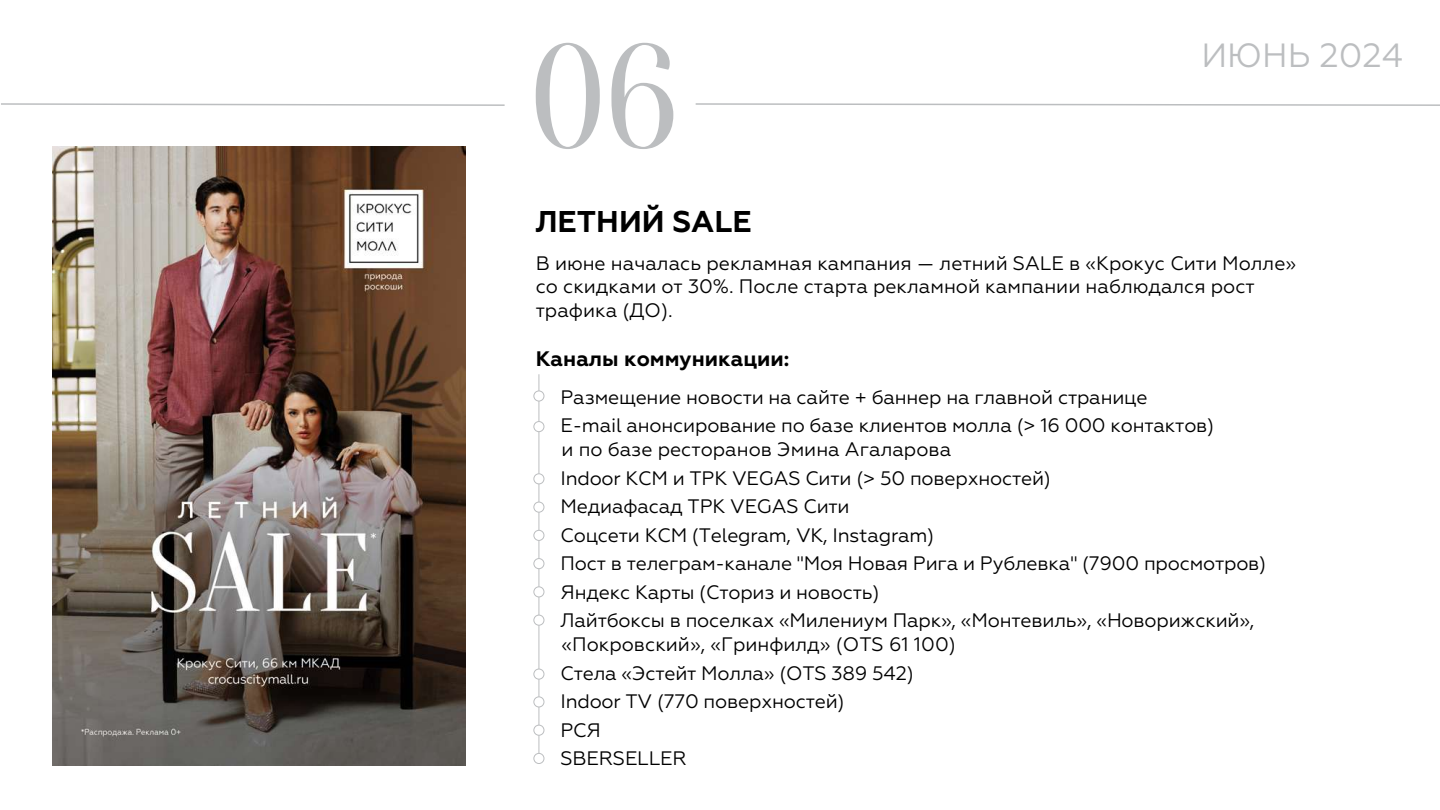
<style>
.page{position:relative;width:1440px;height:810px;background:#fff}
.page>*{position:absolute;margin:0;border:0;box-sizing:border-box;transform-origin:0 0}
.t1{font:145.65px "Oranienbaum";color:#bcbec0}
.t2{font:33.6px "Geometria";color:#bcbec0}
.t3{font:700 30px "Geometria";color:#000}
.t4{font:700 21px "Geometria";color:#000}
.t5{font:19.5px/28.5px "Geometria";letter-spacing:-.01em;color:#000}
</style>
<div class="page">
<svg style="left:1px;top:103px;width:504px;height:3px"></svg>
<svg style="left:695px;top:103px;width:745px;height:3px"></svg>
<hr style="left:539px;top:374px;width:1px;height:384px;background:#bcbec0">
<div style="left:534px;top:391px;width:10px;height:10px;background:#fff;border-radius:50%"></div>
<div style="left:533px;top:391px;width:11px;height:10px;border:1px solid #bcbec0;border-radius:50%"></div>
<div style="left:534px;top:422px;width:10px;height:10px;background:#fff;border-radius:50%"></div>
<div style="left:533px;top:421px;width:11px;height:11px;border:1px solid #bcbec0;border-radius:50%"></div>
<div style="left:534px;top:474px;width:10px;height:10px;background:#fff;border-radius:50%"></div>
<div style="left:533px;top:473px;width:11px;height:11px;border:1px solid #bcbec0;border-radius:50%"></div>
<div style="left:534px;top:502px;width:10px;height:10px;background:#fff;border-radius:50%"></div>
<div style="left:533px;top:502px;width:11px;height:11px;border:1px solid #bcbec0;border-radius:50%"></div>
<div style="left:534px;top:530px;width:10px;height:10px;background:#fff;border-radius:50%"></div>
<div style="left:533px;top:530px;width:11px;height:11px;border:1px solid #bcbec0;border-radius:50%"></div>
<div style="left:534px;top:559px;width:10px;height:10px;background:#fff;border-radius:50%"></div>
<div style="left:533px;top:558px;width:11px;height:11px;border:1px solid #bcbec0;border-radius:50%"></div>
<div style="left:534px;top:587px;width:10px;height:10px;background:#fff;border-radius:50%"></div>
<div style="left:533px;top:586px;width:11px;height:11px;border:1px solid #bcbec0;border-radius:50%"></div>
<div style="left:534px;top:615px;width:10px;height:10px;background:#fff;border-radius:50%"></div>
<div style="left:533px;top:615px;width:11px;height:11px;border:1px solid #bcbec0;border-radius:50%"></div>
<div style="left:534px;top:669px;width:10px;height:10px;background:#fff;border-radius:50%"></div>
<div style="left:533px;top:669px;width:11px;height:11px;border:1px solid #bcbec0;border-radius:50%"></div>
<div style="left:534px;top:697px;width:10px;height:10px;background:#fff;border-radius:50%"></div>
<div style="left:533px;top:696px;width:11px;height:11px;border:1px solid #bcbec0;border-radius:50%"></div>
<div style="left:534px;top:725px;width:10px;height:10px;background:#fff;border-radius:50%"></div>
<div style="left:533px;top:725px;width:11px;height:11px;border:1px solid #bcbec0;border-radius:50%"></div>
<div style="left:534px;top:753px;width:10px;height:11px;background:#fff;border-radius:50%"></div>
<div style="left:533px;top:753px;width:11px;height:11px;border:1px solid #bcbec0;border-radius:50%"></div>
<img style="left:53px;top:147px;width:412px;height:618px">
<h1 class="t1" style="left:530px;top:17px;width:149px">06</h1>
<h2 class="t2" style="left:1201px;top:36px;width:203px">ИЮНЬ 2024</h2>
<h3 class="t3" style="left:536px;top:203px;width:217px">ЛЕТНИЙ SALE</h3>
<p class="t5" style="left:536px;top:251px;width:762px;line-height:23.4px">В июне началась рекламная кампания — летний SALE в «Крокус Сити Молле» со скидками от 30%. После старта рекламной кампании наблюдался рост трафика (ДО).</p>
<p class="t4" style="left:536px;top:346px;width:255px">Каналы коммуникации:</p>
<p class="t5" style="left:561px;top:383px;width:655px">Размещение новости на сайте + баннер на главной странице<br>E-mail анонсирование по базе клиентов молла (&gt; 16 000 контактов)</p>
<p class="t5" style="left:561px;top:435px;width:707px">и по базе ресторанов Эмина Агаларова<br>Indoor КСМ и ТРК VEGAS Сити (&gt; 50 поверхностей)<br>Медиафасад ТРК VEGAS Сити<br>Соцсети КСМ (Telegram, VK, Instagram)<br>Пост в телеграм-канале "Моя Новая Рига и Рублевка" (7900 просмотров)<br>Яндекс Карты (Сториз и новость)<br>Лайтбоксы в поселках «Милениум Парк», «Монтевиль», «Новорижский»,</p>
<p class="t5" style="left:561px;top:630px;width:397px">«Покровский», «Гринфилд» (OTS 61 100)<br>Cтела «Эстейт Молла» (OTS 389 542)<br>Indoor TV (770 поверхностей)<br>РСЯ<br>SBERSELLER</p>
</div>
